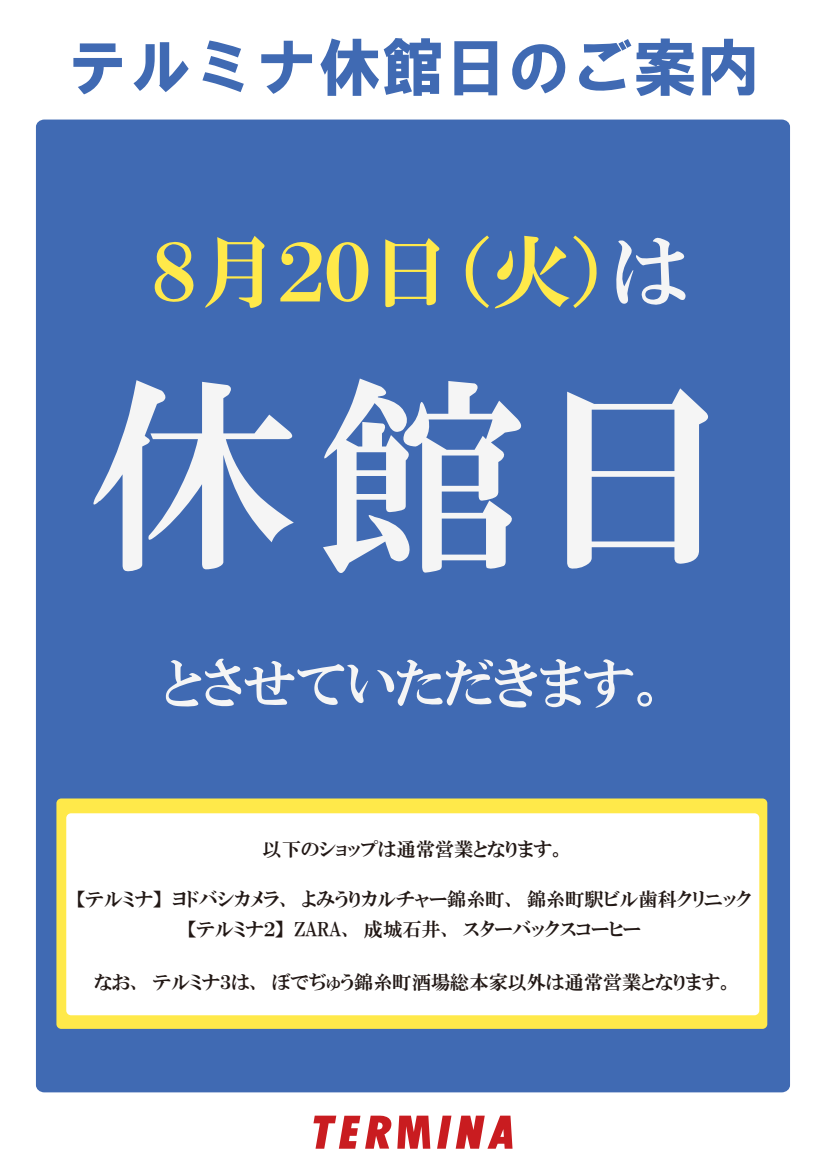
<style>
.page{position:relative;width:826px;height:1168px;background:#fff}
.page>*{position:absolute;margin:0;border:0;box-sizing:border-box;transform-origin:0 0}
.t1{font:209.6px "HGP Mincho E";color:#f5f5f5}
.t2{font:80.4px "HGP Mincho E";color:#ffe94a}
.t3{font:63px "HGS Soei Kakugothic UB";color:#406ab3}
.t4{font:53.52px "HGP Mincho E";color:#f5f5f5}
.t5{font:19.2px/29.8px "HGP Mincho E";color:#221815;text-align:center}
.s1{color:#f5f5f5}
</style>
<div class="page">
<div style="left:36px;top:120px;width:754px;height:972px;background:#406ab3"></div>
<svg style="left:437px;top:1116px;width:75px;height:33px"></svg>
<svg style="left:313px;top:1115px;width:117px;height:34px"></svg>
<div style="left:56px;top:798px;width:711px;height:231px;background:#ffe94a;border-radius:5px"></div>
<div style="left:66px;top:813px;width:693px;height:202px;background:#fff;border-radius:5px"></div>
<h3 class="t3" style="left:66px;top:36px;width:694px">テルミナ休館日のご案内</h3>
<h2 class="t2" style="left:151px;top:231px;width:538px">８月２０日（火）<span class="s1">は</span></h2>
<h1 class="t1" style="left:88px;top:370px;width:651px">休館日</h1>
<h3 class="t4" style="left:163px;top:656px;width:508px">とさせていただきます。</h3>
<p class="t5" style="left:262px;top:834px;width:304px">以下のショップは通常営業となります。</p>
<p class="t5" style="left:76px;top:884px;width:677px">【テルミナ】ヨドバシカメラ、よみうりカルチャー錦糸町、錦糸町駅ビル歯科クリニック【テルミナ２】 ZARA、成城石井、スターバックスコーヒー</p>
<p class="t5" style="left:95px;top:967px;width:640px">なお、テルミナ３は、ぼでぢゅう錦糸町酒場総本家以外は通常営業となります。</p>
</div>
